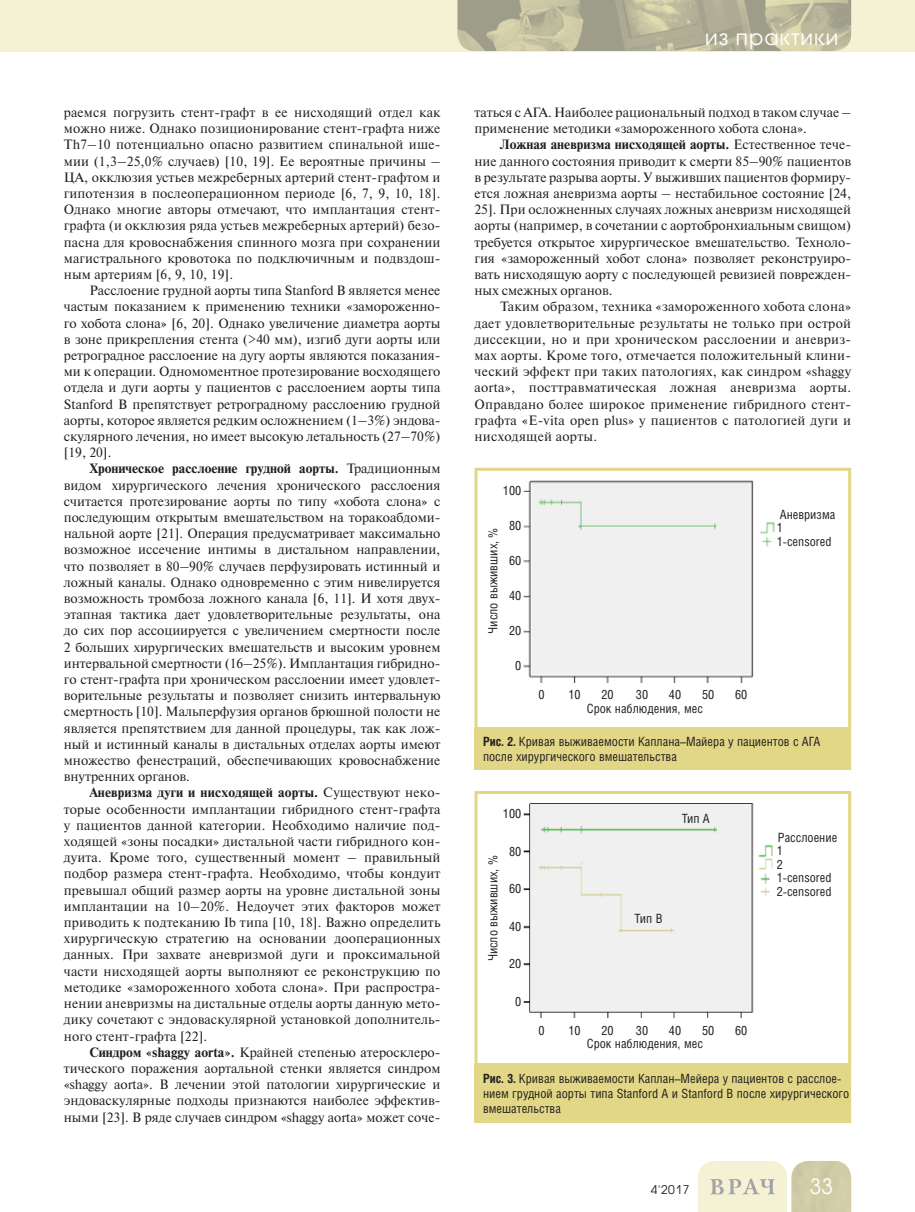
<style>
.page{position:relative;width:915px;height:1212px;background:#fff}
.page>*{position:absolute;margin:0;border:0;box-sizing:border-box;transform-origin:0 0}
.t1{font:21px "Avant Garde Gothic C";letter-spacing:.05em;color:#fff}
.t2{font:13.5px/16.2px "Newton C";color:#231f20;text-align:justify}
.t3{font:12.75px/13.5px "Helios Cond";color:#231f20}
.t4{font:12px "Avant Garde Gothic C";color:#231f20}
.s1{font-weight:700}
</style>
<div class="page">
<div style="left:0;top:0;width:914px;height:51px;background:#f5f1d5"></div>
<svg style="left:698px;top:1161px;width:152px;height:51px;background:#e3e0c4"></svg>
<img style="left:457px;top:0;width:393px;height:51px">
<img style="left:523px;top:480px;width:252px;height:202px">
<div style="left:474px;top:468px;width:376px;height:302px;border:3px solid #e1d786"></div>
<div style="left:474px;top:727px;width:376px;height:43px;background:#e1d786"></div>
<img style="left:523px;top:804px;width:250px;height:214px">
<div style="left:474px;top:791px;width:376px;height:332px;border:3px solid #e1d786"></div>
<div style="left:474px;top:1063px;width:376px;height:60px;background:#e1d786"></div>
<p class="t2" style="left:64px;top:106px;width:378px">раемся погрузить стент-графт в ее нисходящий отдел как можно ниже. Однако позиционирование стент-графта ниже Th7–10 потенциально опасно развитием спинальной ише&shy;мии (1,3–25,0% случаев) [10, 19]. Ее вероятные причины – ЦА, окклюзия устьев межреберных артерий стент-графтом и гипотензия в послеоперационном периоде [6, 7, 9, 10, 18].<br>Однако многие авторы отмечают, что имплантация стент&shy;графта (и окклюзия ряда устьев межреберных артерий) безо&shy;пасна для кровоснабжения спинного мозга при сохранении магистрального кровотока по подключичным и подвздош&shy;ным артериям [6, 9, 10, 19].</p>
<p class="t2" style="left:64px;top:284px;width:378px;text-indent:26px">Расслоение грудной аорты типа Stanford B является менее частым показанием к применению техники «замороженно&shy;го хобота слона» [6, 20]. Однако увеличение диаметра аорты в зоне прикрепления стента (&gt;40 мм), изгиб дуги аорты или ретроградное расслоение на дугу аорты являются показания&shy;ми к операции. Одномоментное протезирование восходящего отдела и дуги аорты у пациентов с расслоением аорты типа Stanford B препятствует ретроградному расслоению грудной аорты, которое является редким осложнением (1–3%) эндова&shy;скулярного лечения, но имеет высокую летальность (27–70%) [19, 20].</p>
<p class="t2" style="left:64px;top:462px;width:378px;text-indent:26px"><span class="s1">Хроническое расслоение грудной аорты.</span> Традиционным видом хирургического лечения хронического расслоения считается протезирование аорты по типу «хобота слона» с последующим открытым вмешательством на торакоабдоми&shy;нальной аорте [21]. Операция предусматривает максимально возможное иссечение интимы в дистальном направлении, что позволяет в 80–90% случаев перфузировать истинный и ложный каналы. Однако одновременно с этим нивелируется возможность тромбоза ложного канала [6, 11]. И хотя двух&shy;этапная тактика дает удовлетворительные результаты, она до сих пор ассоциируется с увеличением смертности после 2 больших хирургических вмешательств и высоким уровнем интервальной смертности (16–25%). Имплантация гибридно&shy;го стент-графта при хроническом расслоении имеет удовлет&shy;ворительные результаты и позволяет снизить интервальную смертность [10]. Мальперфузия органов брюшной полости не является препятствием для данной процедуры, так как лож&shy;ный и истинный каналы в дистальных отделах аорты имеют множество фенестраций, обеспечивающих кровоснабжение внутренних органов.</p>
<p class="t2" style="left:64px;top:786px;width:378px;text-indent:26px"><span class="s1">Аневризма дуги и нисходящей аорты.</span> Существуют неко&shy;торые особенности имплантации гибридного стент-графта у пациентов данной категории. Необходимо наличие под&shy;ходящей «зоны посадки» дистальной части гибридного кон&shy;дуита. Кроме того, существенный момент – правильный подбор размера стент-графта. Необходимо, чтобы кондуит превышал общий размер аорты на уровне дистальной зоны имплантации на 10–20%. Недоучет этих факторов может приводить к подтеканию Ib типа [10, 18]. Важно определить хирургическую стратегию на основании дооперационных данных. При захвате аневризмой дуги и проксимальной части нисходящей аорты выполняют ее реконструкцию по методике «замороженного хобота слона». При распростра&shy;нении аневризмы на дистальные отделы аорты данную мето&shy;дику сочетают с эндоваскулярной установкой дополнитель&shy;ного стент-графта [22].</p>
<p class="t2" style="left:64px;top:1045px;width:378px;text-indent:26px"><span class="s1">Синдром «shaggy aorta».</span> Крайней степенью атеросклеро&shy;тического поражения аортальной стенки является синдром «shaggy aorta». В лечении этой патологии хирургические и эндоваскулярные подходы признаются наиболее эффектив&shy;ными [23]. В ряде случаев синдром «shaggy aorta» может соче-</p>
<h1 class="t1" style="left:704px;top:27px;width:135px">из практики</h1>
<p class="t2" style="left:474px;top:106px;width:378px">таться с АГА. Наиболее рациональный подход в таком случае – применение методики «замороженного хобота слона».</p>
<p class="t2" style="left:474px;top:138px;width:378px;text-indent:26px"><span class="s1">Ложная аневризма нисходящей аорты.</span> Естественное тече&shy;ние данного состояния приводит к смерти 85–90% пациентов в результате разрыва аорты. У выживших пациентов формиру&shy;ется ложная аневризма аорты – нестабильное состояние [24, 25]. При осложненных случаях ложных аневризм нисходящей аорты (например, в сочетании с аортобронхиальным свищом) требуется открытое хирургическое вмешательство. Техноло&shy;гия «замороженный хобот слона» позволяет реконструиро&shy;вать нисходящую аорту с последующей ревизией поврежден&shy;ных смежных органов.</p>
<p class="t2" style="left:474px;top:300px;width:378px;text-indent:26px">Таким образом, техника «замороженного хобота слона» дает удовлетворительные результаты не только при острой диссекции, но и при хроническом расслоении и аневриз&shy;мах аорты. Кроме того, отмечается положительный клини&shy;ческий эффект при таких патологиях, как синдром «shaggy aorta», посттравматическая ложная аневризма аорты.<br>Оправдано более широкое применение гибридного стент&shy;графта «E-vita open plus» у пациентов с патологией дуги и нисходящей аорты.</p>
<p class="t3" style="left:503px;top:485px;width:20px">100</p>
<p class="t3" style="left:509px;top:520px;width:14px">80</p>
<p class="t3" style="left:509px;top:555px;width:14px">60</p>
<p class="t3" style="left:509px;top:590px;width:14px">40</p>
<p class="t3" style="left:509px;top:625px;width:14px">20</p>
<p class="t3" style="left:515px;top:660px;width:8px">0</p>
<p class="t3" style="left:487px;top:634px;width:108px;rotate:-90deg">Число выживших, %</p>
<p class="t3" style="left:538px;top:689px;width:8px">0</p>
<p class="t3" style="left:568px;top:689px;width:14px">10</p>
<p class="t3" style="left:601px;top:689px;width:14px">20</p>
<p class="t3" style="left:635px;top:689px;width:14px">30</p>
<p class="t3" style="left:668px;top:689px;width:14px">40</p>
<p class="t3" style="left:701px;top:689px;width:14px">50</p>
<p class="t3" style="left:734px;top:689px;width:14px">60</p>
<p class="t3" style="left:586px;top:702px;width:118px">Срок наблюдения, мес</p>
<p class="t3" style="left:776px;top:509px;width:60px">Аневризма<br>1<br>1-censored</p>
<p class="t3" style="left:483px;top:735px;width:339px;line-height:15.3px"><span class="s1">Рис. 2.</span> Кривая выживаемости Каплана–Майера у пациентов с АГА после хирургического вмешательства</p>
<p class="t3" style="left:503px;top:808px;width:20px">100</p>
<p class="t3" style="left:509px;top:846px;width:14px">80</p>
<p class="t3" style="left:509px;top:883px;width:14px">60</p>
<p class="t3" style="left:509px;top:921px;width:14px">40</p>
<p class="t3" style="left:509px;top:958px;width:14px">20</p>
<p class="t3" style="left:515px;top:996px;width:8px">0</p>
<p class="t3" style="left:487px;top:961px;width:108px;rotate:-90deg">Число выживших, %</p>
<p class="t3" style="left:681px;top:813px;width:30px">Тип А</p>
<p class="t3" style="left:634px;top:913px;width:29px">Тип В</p>
<p class="t3" style="left:538px;top:1025px;width:8px">0</p>
<p class="t3" style="left:568px;top:1025px;width:14px">10</p>
<p class="t3" style="left:601px;top:1025px;width:14px">20</p>
<p class="t3" style="left:635px;top:1025px;width:14px">30</p>
<p class="t3" style="left:668px;top:1025px;width:14px">40</p>
<p class="t3" style="left:701px;top:1025px;width:14px">50</p>
<p class="t3" style="left:734px;top:1025px;width:14px">60</p>
<p class="t3" style="left:586px;top:1038px;width:118px">Срок наблюдения, мес</p>
<p class="t3" style="left:776px;top:832px;width:62px">Расслоение<br>1<br>2<br>1-censored<br>2-censored</p>
<p class="t3" style="left:483px;top:1072px;width:367px;line-height:15.3px"><span class="s1">Рис. 3.</span> Кривая выживаемости Каплан–Мейера у пациентов с расслое&shy;нием грудной аорты типа Stanford A и Stanford B после хирургического вмешательства</p>
<p class="t4" style="left:650px;top:1184px;width:40px">4'2017</p>
<h1 class="t1" style="left:809px;top:1177px;width:25px">33</h1>
</div>
